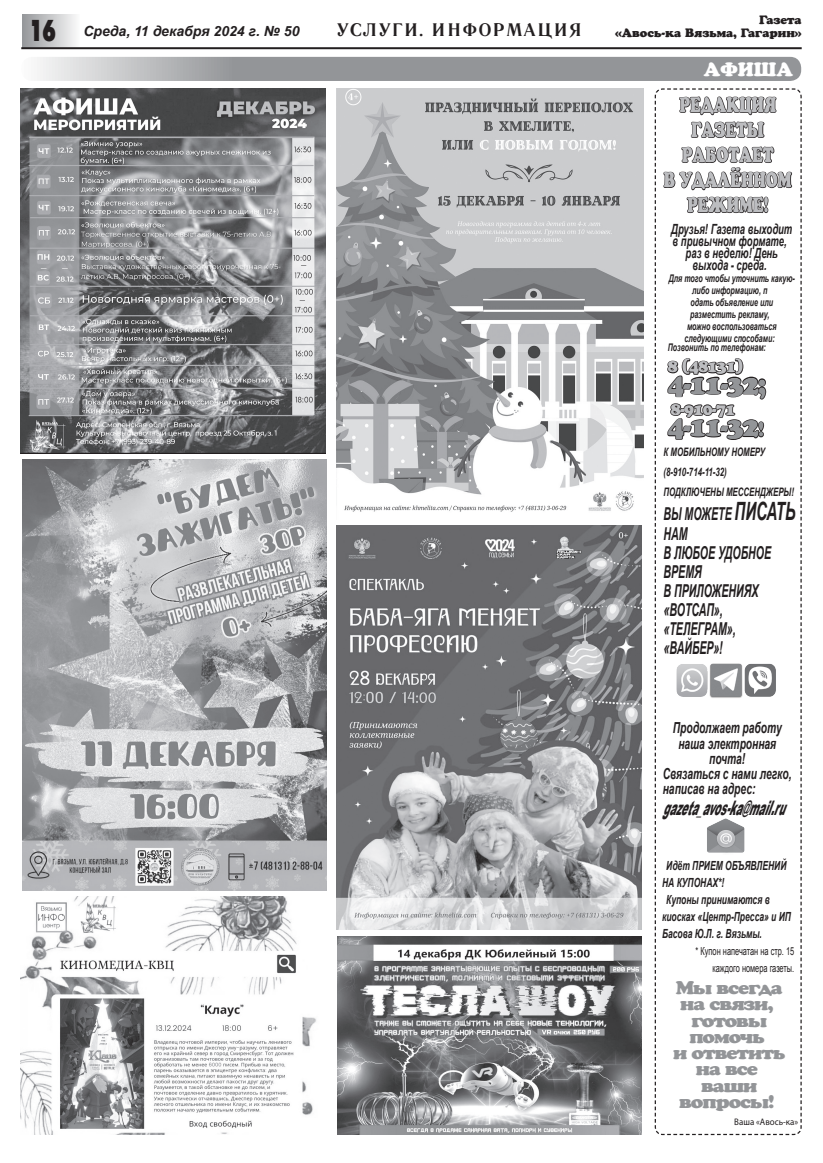
<style>
.page{position:relative;width:823px;height:1163px;background:#fff}
.page>*{position:absolute;margin:0;border:0;box-sizing:border-box;transform-origin:0 0}
.t1{font:30px "Futuris Extra C Bold";color:#231f20;scale:.67 1}
.Основной{font:27.6px "AG Crown Style";letter-spacing:-.04em;color:#939598;scale:.94 1}
.основной{font:20.9px "AG Crown Style";color:#bcbdc0;scale:.71 1}
.Основной-2{font:italic 900 20px "Arial";color:#231f20;scale:.47 1}
.основной-2{font:19px "AG Crown Style";color:#fff}
.Основной-3{font:18px/16.2px "AG Crown Style";letter-spacing:-.05em;color:#939598;scale:1.11 1}
.t2{font:700 18px "Literaturnaya";color:#231f20}
.t3{font:italic 700 17.8px/19px "Arial";color:#231f20;scale:.6 1}
.Основной-4{font:16.7px "AG Crown Style";letter-spacing:-.04em;color:#bcbdc0;scale:.94 1}
.Основной-5{font:italic 700 15.2px/15.2px "Arial";color:#231f20;text-align:center;scale:.67 1}
.Основной-6{font:italic 700 14px/12px "Arial";color:#231f20;scale:.67 1}
.Основной-7{font:italic 700 14px "Arial";color:#231f20}
.Основной-8{font:italic 700 12.6px/17px "Arial";color:#231f20;scale:.67 1}
.t4{font:12px "AG Crown Style";color:#231f20}
.t5{font:italic 700 11.7px "Arial";color:#231f20;scale:.67 1}
.Основной-9{font:11px/17px "Arial";color:#231f20;text-align:right;scale:.67 1}
.Основной-10{font:italic 700 10.5px/12px "Arial";color:#231f20;scale:.67 1}
.Основной-11{font:9.5px "Myriad Pro";color:#231f20;scale:.94 1}
.s1{font-size:27.6px;color:#fff}
.s2{font-size:19.7px}
.s3{font-size:25.2px}
</style>
<div class="page">
<div style="left:22px;top:15px;width:57px;height:33px;background:linear-gradient(to right,#95979a,#f9f9fa)"></div>
<hr style="left:21px;top:47px;width:780px;height:2px;background:#231f20">
<svg style="left:21px;top:57px;width:779px;height:24px;fill:#939598"></svg>
<svg style="left:654px;top:88px;width:147px;height:1047px"></svg>
<img style="left:705px;top:816px;width:40px;height:38px">
<img style="left:336px;top:525px;width:305px;height:404px">
<img style="left:21px;top:88px;width:304px;height:366px">
<img style="left:337px;top:936px;width:304px;height:198px">
<img style="left:23px;top:459px;width:303px;height:431px">
<img style="left:336px;top:88px;width:307px;height:424px">
<img style="left:21px;top:896px;width:295px;height:238px">
<p class="t1" style="left:29px;top:14px;width:42px">16</p>
<p class="Основной-7" style="left:83px;top:22px;width:217px">Среда, 11 декабря 2024 г. № 50</p>
<p class="t2" style="left:335px;top:19px;width:248px">УСЛУГИ. ИНФОРМАЦИЯ</p>
<p class="t4" style="left:758px;top:13px;width:44px">Газета</p>
<p class="t4" style="left:614px;top:25px;width:188px">«Авось-ка Вязьма, Гагарин»</p>
<p class="основной-2" style="left:703px;top:58px;width:90px">АФИША</p>
<p class="основной" style="left:679px;top:92px;width:137px">РЕДАКЦИЯ</p>
<p class="основной" style="left:690px;top:117px;width:104px">ГАЗЕТЫ</p>
<p class="основной" style="left:681px;top:142px;width:131px">РАБОТАЕТ</p>
<p class="основной" style="left:663px;top:167px;width:181px">В УДАЛЁННОМ</p>
<p class="основной" style="left:686px;top:192px;width:116px">РЕЖИМЕ!</p>
<p class="Основной-6" style="left:670px;top:223px;width:182px">Друзья! Газета выходит в привычном формате,</p>
<p class="Основной-6" style="left:685px;top:247px;width:139px;text-align:center">раз в неделю! День выхода - среда.</p>
<p class="Основной-10" style="left:668px;top:272px;width:190px;text-align:center">Для того чтобы уточнить какую&shy;либо информацию, п</p>
<p class="Основной-10" style="left:689px;top:296px;width:125px">одать объявление или разместить рекламу,</p>
<p class="Основной-10" style="left:684px;top:320px;width:139px">можно воспользоваться следующими способами:</p>
<p class="Основной-10" style="left:667px;top:342px;width:148px">Позвонить по телефонам:</p>
<p class="Основной-4" style="left:667px;top:356px;width:82px">8 (48131)</p>
<p class="Основной" style="left:667px;top:368px;width:106px">4-11-32;</p>
<p class="Основной-4" style="left:663px;top:399px;width:78px"><span class="s1">.</span>8-910-71</p>
<p class="Основной" style="left:667px;top:410px;width:104px">4-11-32<span class="s2">!</span></p>
<p class="t5" style="left:663px;top:444px;width:153px">К МОБИЛЬНОМУ НОМЕРУ</p>
<p class="t5" style="left:663px;top:464px;width:96px">(8-910-714-11-32)</p>
<p class="t5" style="left:663px;top:484px;width:196px">ПОДКЛЮЧЕНЫ МЕССЕНДЖЕРЫ!</p>
<p class="t3" style="left:663px;top:505px;width:221px">ВЫ МОЖЕТЕ <span class="s3">ПИСАТЬ<br></span>НАМ</p>
<p class="t3" style="left:663px;top:543px;width:181px">В ЛЮБОЕ УДОБНОЕ<br>ВРЕМЯ</p>
<p class="t3" style="left:663px;top:581px;width:160px">В ПРИЛОЖЕНИЯХ</p>
<p class="t3" style="left:663px;top:600px;width:100px">«ВОТСАП»,</p>
<p class="t3" style="left:663px;top:619px;width:122px">«ТЕЛЕГРАМ»,</p>
<p class="t3" style="left:663px;top:638px;width:100px">«ВАЙБЕР»!</p>
<p class="Основной-5" style="left:672px;top:720px;width:164px">Продолжает работу наша электронная почта!</p>
<p class="Основной-5" style="left:662px;top:766px;width:194px;text-align:left">Связаться с нами легко, написав на адрес:</p>
<p class="Основной-2" style="left:662px;top:793px;width:281px">gazeta_avos-ka@mail.ru</p>
<p class="Основной-8" style="left:661px;top:857px;width:187px;text-indent:4px">Идёт ПРИЕМ ОБЪЯВЛЕНИЙ<br>НА КУПОНАХ*!</p>
<p class="Основной-8" style="left:661px;top:891px;width:194px;text-indent:4px">Купоны принимаются в киосках «Центр-Пресса» и ИП<br>Басова Ю.Л. г. Вязьмы.</p>
<p class="Основной-9" style="left:695px;top:942px;width:149px">* Купон напечатан на стр. 15 каждого номера газеты.</p>
<p class="Основной-3" style="left:675px;top:979px;width:98px">Мы всегда на связи,</p>
<p class="Основной-3" style="left:689px;top:1011px;width:71px">готовы помочь</p>
<p class="Основной-3" style="left:672px;top:1044px;width:102px;text-align:center">и ответить на все</p>
<p class="Основной-3" style="left:678px;top:1076px;width:87px;text-align:center">ваши вопросы!</p>
<p class="Основной-11" style="left:733px;top:1115px;width:70px">Ваша «Авось-ка»</p>
</div>
